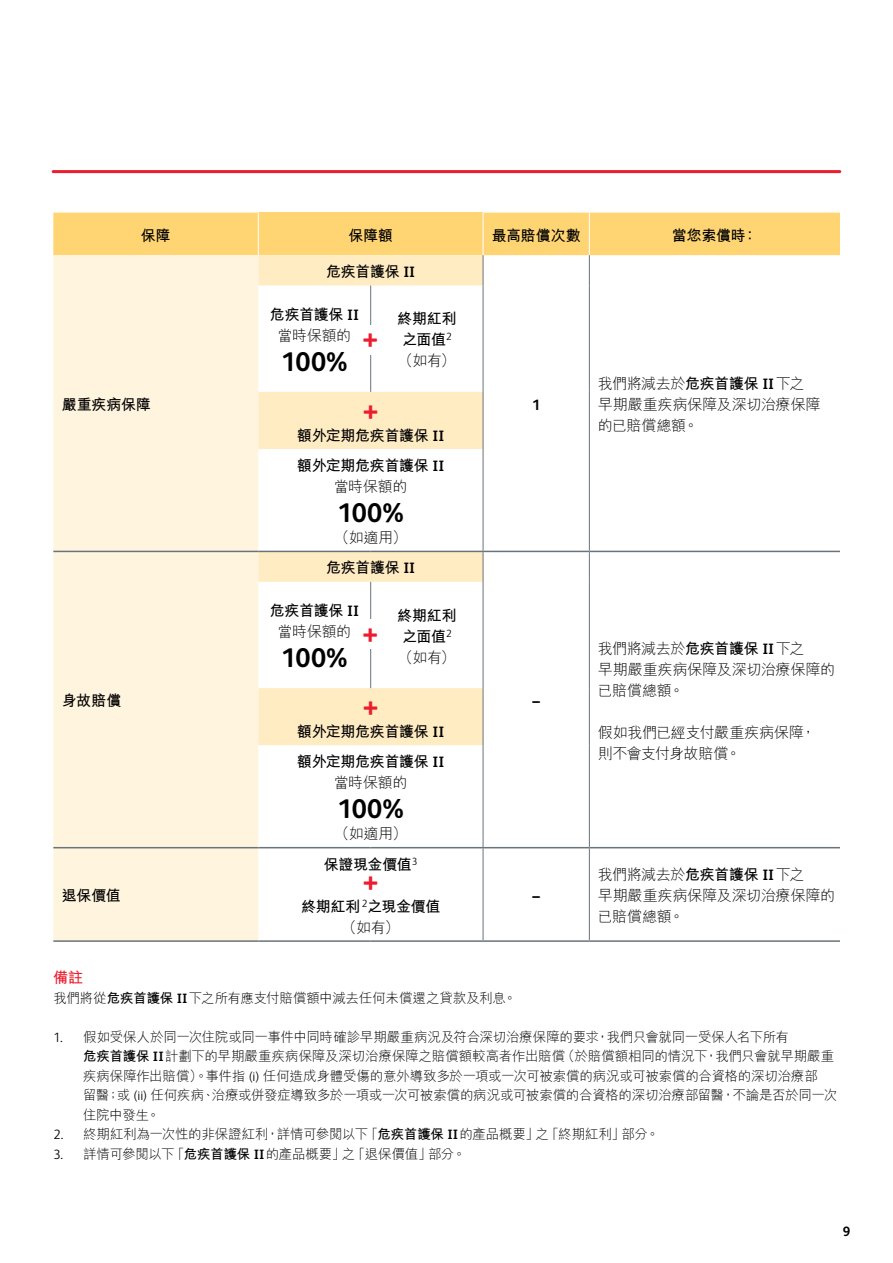
<style>
.page{position:relative;width:893px;height:1263px;background:#fff}
.page>*{position:absolute;margin:0;border:0;box-sizing:border-box;transform-origin:0 0}
.t1{font:700 30px "FS Albert Pro";color:#ed1c2e}
.t2{font:700 27px "FS Albert Pro";letter-spacing:-.01em;color:#000}
.t3{font:700 15px/21px "M Hei HK";letter-spacing:-.02em;color:#000}
.t4{font:300 15px/21px "M Hei HK";letter-spacing:-.015em;color:#000}
.t5{font:700 15px "FS Albert Pro";color:#000}
.t6{font:700 15px "M Hei HK";color:#ed1c2e}
.t7{font:300 13.5px/19.5px "M Hei HK";letter-spacing:-.02em;color:#000}
.t8{font:700 13.5px "FS Albert Pro";color:#000}
.s1{font-family:"FS Albert Pro"}
.s2{font-weight:300}
.s3{font-weight:700}
.s4{font-family:"FS Albert Pro";font-weight:700}
</style>
<div class="page">
<div style="left:53px;top:213px;width:787px;height:42px;background:#ffd573"></div>
<div style="left:258px;top:213px;width:225px;height:42px;background:#ffd573"></div>
<div style="left:53px;top:255px;width:205px;height:685px;background:#fff4de"></div>
<svg style="left:258px;top:255px;width:225px;height:490px"></svg>
<hr style="left:483px;top:552px;width:1px;height:30px;background:#68737a">
<hr style="left:589px;top:552px;width:1px;height:30px;background:#68737a">
<hr style="left:589px;top:582px;width:1px;height:106px;background:#68737a">
<hr style="left:589px;top:688px;width:1px;height:57px;background:#68737a">
<hr style="left:589px;top:745px;width:1px;height:102px;background:#68737a">
<hr style="left:589px;top:848px;width:1px;height:92px;background:#68737a">
<hr style="left:370px;top:582px;width:1px;height:106px;background:#68737a">
<hr style="left:483px;top:582px;width:1px;height:106px;background:#68737a">
<hr style="left:483px;top:688px;width:1px;height:57px;background:#68737a">
<hr style="left:483px;top:745px;width:1px;height:102px;background:#68737a">
<hr style="left:483px;top:848px;width:1px;height:92px;background:#68737a">
<hr style="left:258px;top:847px;width:113px;height:1px;background:#68737a">
<hr style="left:371px;top:847px;width:112px;height:1px;background:#68737a">
<hr style="left:483px;top:847px;width:106px;height:1px;background:#68737a">
<hr style="left:589px;top:847px;width:251px;height:1px;background:#68737a">
<hr style="left:258px;top:940px;width:113px;height:2px;background:#68737a">
<hr style="left:371px;top:940px;width:112px;height:2px;background:#68737a">
<hr style="left:483px;top:940px;width:106px;height:2px;background:#68737a">
<hr style="left:589px;top:940px;width:251px;height:2px;background:#68737a">
<hr style="left:589px;top:213px;width:1px;height:42px;background:#fff">
<hr style="left:258px;top:213px;width:1px;height:42px;background:#fff">
<hr style="left:483px;top:213px;width:1px;height:42px;background:#fff">
<hr style="left:483px;top:255px;width:1px;height:31px;background:#68737a">
<hr style="left:589px;top:255px;width:1px;height:31px;background:#68737a">
<hr style="left:589px;top:286px;width:1px;height:106px;background:#68737a">
<hr style="left:589px;top:392px;width:1px;height:57px;background:#68737a">
<hr style="left:589px;top:449px;width:1px;height:102px;background:#68737a">
<hr style="left:370px;top:286px;width:1px;height:106px;background:#68737a">
<hr style="left:483px;top:286px;width:1px;height:106px;background:#68737a">
<hr style="left:483px;top:392px;width:1px;height:57px;background:#68737a">
<hr style="left:483px;top:449px;width:1px;height:102px;background:#68737a">
<hr style="left:53px;top:551px;width:205px;height:1px;background:#68737a">
<hr style="left:53px;top:847px;width:205px;height:1px;background:#68737a">
<hr style="left:53px;top:940px;width:205px;height:2px;background:#68737a">
<hr style="left:258px;top:551px;width:113px;height:1px;background:#68737a">
<hr style="left:371px;top:551px;width:112px;height:1px;background:#68737a">
<hr style="left:483px;top:551px;width:106px;height:1px;background:#68737a">
<hr style="left:589px;top:551px;width:251px;height:1px;background:#68737a">
<hr style="left:53px;top:170px;width:787px;height:3px;background:#ed1c2e">
<div style="left:360px;top:620px;width:21px;height:29px;background:#fff"></div>
<div style="left:360px;top:325px;width:21px;height:30px;background:#fff"></div>
<p class="t3" style="left:141px;top:223px;width:31px">保障</p>
<p class="t3" style="left:349px;top:223px;width:46px">保障額</p>
<p class="t3" style="left:492px;top:223px;width:90px">最高賠償次數</p>
<p class="t3" style="left:672px;top:223px;width:87px">當您索償時：</p>
<p class="t3" style="left:326px;top:260px;width:91px">危疾首護保 <span class="s1">II</span></p>
<p class="t3" style="left:62px;top:393px;width:91px">嚴重疾病保障</p>
<p class="t3" style="left:62px;top:689px;width:61px">身故賠償</p>
<p class="t3" style="left:62px;top:884px;width:61px">退保價值</p>
<p class="t3" style="left:270px;top:303px;width:91px;text-align:center">危疾首護保 <span class="s1">II</span><span class="s2">當時保額的</span></p>
<h2 class="t2" style="left:281px;top:343px;width:68px">100%</h2>
<h1 class="t1" style="left:363px;top:317px;width:17px">+</h1>
<p class="t3" style="left:397px;top:307px;width:61px">終期紅利之面值<sup>2</sup><span class="s2">（如有）</span></p>
<h1 class="t1" style="left:363px;top:388px;width:17px">+</h1>
<p class="t3" style="left:297px;top:418px;width:149px;line-height:30.5px">額外定期危疾首護保 <span class="s1">II</span>額外定期危疾首護保 <span class="s1">II</span></p>
<p class="t4" style="left:334px;top:476px;width:75px">當時保額的</p>
<h2 class="t2" style="left:337px;top:494px;width:68px">100%</h2>
<p class="t4" style="left:334px;top:527px;width:74px">（如適用）</p>
<p class="t3" style="left:326px;top:556px;width:91px">危疾首護保 <span class="s1">II</span></p>
<p class="t3" style="left:270px;top:599px;width:91px;text-align:center">危疾首護保 <span class="s1">II</span><span class="s2">當時保額的</span></p>
<h2 class="t2" style="left:281px;top:639px;width:68px">100%</h2>
<h1 class="t1" style="left:363px;top:611px;width:17px">+</h1>
<p class="t3" style="left:397px;top:603px;width:61px">終期紅利之面值<sup>2</sup><span class="s2">（如有）</span></p>
<h1 class="t1" style="left:363px;top:684px;width:17px">+</h1>
<p class="t3" style="left:297px;top:715px;width:149px;line-height:30.5px">額外定期危疾首護保 <span class="s1">II</span>額外定期危疾首護保 <span class="s1">II</span></p>
<p class="t4" style="left:334px;top:772px;width:75px">當時保額的</p>
<h2 class="t2" style="left:337px;top:790px;width:68px">100%</h2>
<p class="t4" style="left:334px;top:823px;width:74px">（如適用）</p>
<p class="t3" style="left:324px;top:852px;width:95px">保證現金價值<sup>3</sup></p>
<h1 class="t1" style="left:363px;top:859px;width:17px">+</h1>
<p class="t3" style="left:301px;top:894px;width:141px;text-align:center">終期紅利 <sup>2</sup>之現金價值<span class="s2">（如有）</span></p>
<p class="t5" style="left:532px;top:394px;width:10px">1</p>
<p class="t4" style="left:598px;top:373px;width:224px">我們將減去於<span class="s3">危疾首護保</span> <span class="s4">II</span>下之早期嚴重疾病保障及深切治療保障的已賠償總額。</p>
<p class="t5" style="left:532px;top:690px;width:9px">–</p>
<p class="t5" style="left:532px;top:885px;width:9px">–</p>
<p class="t4" style="left:598px;top:637px;width:239px">我們將減去於<span class="s3">危疾首護保</span> <span class="s4">II</span>下之<br>早期嚴重疾病保障及深切治療保障的已賠償總額。</p>
<p class="t4" style="left:598px;top:721px;width:219px">假如我們已經支付嚴重疾病保障，則不會支付身故賠償。</p>
<p class="t4" style="left:598px;top:864px;width:239px">我們將減去於<span class="s3">危疾首護保</span> <span class="s4">II</span>下之<br>早期嚴重疾病保障及深切治療保障的已賠償總額。</p>
<p class="t6" style="left:53px;top:967px;width:31px">備註</p>
<p class="t7" style="left:53px;top:988px;width:465px">我們將從<span class="s3">危疾首護保</span> <span class="s4">II</span>下之所有應支付賠償額中減去任何未償還之貸款及利息。</p>
<p class="t7" style="left:83px;top:1027px;width:756px;text-indent:-30px"><span class="s1">1.</span> 假如受保人於同一次住院或同一事件中同時確診早期嚴重病況及符合深切治療保障的要求，我們只會就同一受保人名下所有<br><span class="s3">危疾首護保</span> <span class="s4">II</span>計劃下的早期嚴重疾病保障及深切治療保障之賠償額較高者作出賠償（於賠償額相同的情況下，我們只會就早期嚴重疾病保障作出賠償）。事件指 <span class="s1">(i)</span> 任何造成身體受傷的意外導致多於一項或一次可被索償的病況或可被索償的合資格的深切治療部<br>留醫；或 <span class="s1">(ii)</span> 任何疾病、治療或併發症導致多於一項或一次可被索償的病況或可被索償的合資格的深切治療部留醫，不論是否於同一次住院中發生。</p>
<p class="t7" style="left:53px;top:1124px;width:607px"><span class="s1">2.</span> 終期紅利為一次性的非保證紅利，詳情可參閱以下「<span class="s3">危疾首護保</span> <span class="s4">II</span>的產品概要」之「終期紅利」部分。</p>
<p class="t7" style="left:53px;top:1144px;width:414px"><span class="s1">3.</span> 詳情可參閱以下「<span class="s3">危疾首護保</span> <span class="s4">II</span>的產品概要」之「退保價值」部分。</p>
<p class="t8" style="left:843px;top:1222px;width:9px">9</p>
</div>
